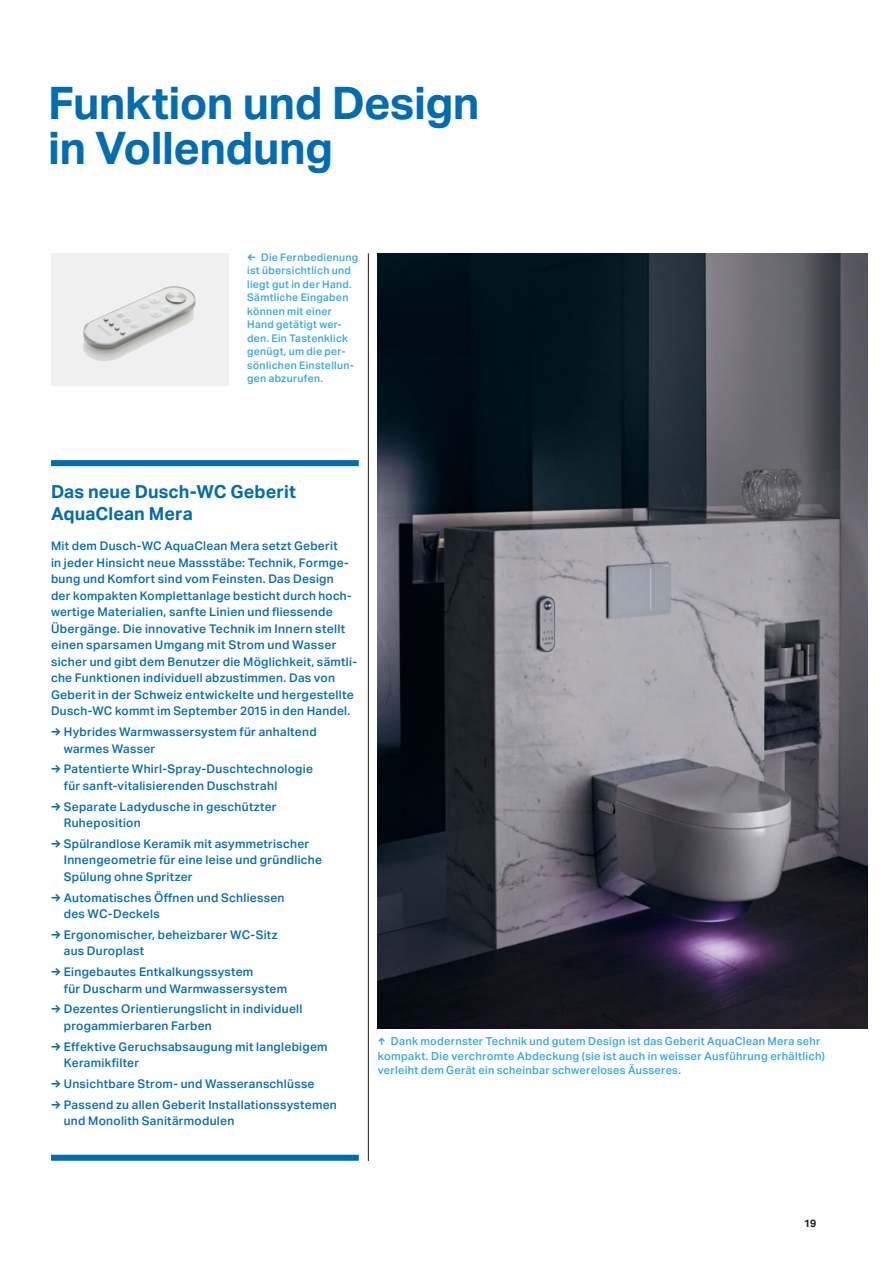
<style>
.page{position:relative;width:893px;height:1263px;background:#fff}
.page>*{position:absolute;margin:0;border:0;box-sizing:border-box;transform-origin:0 0}
.t1{font:700 45px/45px "Aktiv Grotesk Geberit";letter-spacing:-.01em;color:#006cb2}
.t2{font:700 18px/22.5px "Aktiv Grotesk Geberit";letter-spacing:.005em;color:#006cb2}
.t3{font:500 12px/16.5px "Aktiv Grotesk Geberit";letter-spacing:.025em;color:#006cb2}
.t4{font:500 11.1px/14.2px "Aktiv Grotesk Geberit";letter-spacing:.025em;color:#31a9e1}
.t5{font:500 10.5px/13.5px "Aktiv Grotesk Geberit";letter-spacing:.03em;color:#31a9e1}
.t6{font:700 10.5px "Aktiv Grotesk Geberit";color:#1a1a18}
.s1{font-weight:700}
.s2{font-weight:700;font-size:10.5px}
</style>
<div class="page">
<div style="left:51px;top:253px;width:177px;height:132px;background:#f0f0f0"></div>
<img style="left:83px;top:349px;width:53px;height:12px">
<img style="left:83px;top:286px;width:113px;height:63px">
<img style="left:378px;top:253px;width:489px;height:776px">
<div style="left:51px;top:460px;width:308px;height:6px;background:#006cb2"></div>
<div style="left:51px;top:1155px;width:308px;height:6px;background:#006cb2"></div>
<hr style="left:368px;top:253px;width:1px;height:908px;background:#1a1a18">
<h1 class="t1" style="left:48px;top:79px;width:433px">Funktion und Design in Vollendung</h1>
<p class="t5" style="left:247px;top:250px;width:113px"><span class="s1">←</span> Die Fernbedienung ist übersichtlich und liegt gut in der Hand.<br>Sämtliche Eingaben können mit einer<br>Hand getätigt wer&shy;den. Ein Tastenklick genügt, um die per&shy;sönlichen Einstellun&shy;gen abzurufen.</p>
<h2 class="t2" style="left:51px;top:480px;width:246px">Das neue Dusch-WC Geberit<br>AquaClean Mera</h2>
<p class="t3" style="left:51px;top:538px;width:308px">Mit dem Dusch-WC AquaClean Mera setzt Geberit<br>in jeder Hinsicht neue Massstäbe: Technik, Formge&shy;bung und Komfort sind vom Feinsten. Das Design<br>der kompakten Komplettanlage besticht durch hoch&shy;wertige Materialien, sanfte Linien und fliessende Übergänge. Die innovative Technik im Innern stellt einen sparsamen Umgang mit Strom und Wasser sicher und gibt dem Benutzer die Möglichkeit, sämtli&shy;che Funktionen individuell abzustimmen. Das von Geberit in der Schweiz entwickelte und hergestellte Dusch-WC kommt im September 2015 in den Handel.</p>
<p class="t3" style="left:64px;top:723px;width:254px;text-indent:-13px"><span class="s1">→</span> Hybrides Warmwassersystem für anhaltend warmes Wasser</p>
<p class="t3" style="left:64px;top:761px;width:251px;text-indent:-13px"><span class="s1">→</span> Patentierte Whirl-Spray-Duschtechnologie für sanft-vitalisierenden Duschstrahl</p>
<p class="t3" style="left:64px;top:798px;width:214px;text-indent:-13px"><span class="s1">→</span> Separate Ladydusche in geschützter<br>Ruheposition</p>
<p class="t3" style="left:64px;top:835px;width:260px;text-indent:-13px"><span class="s1">→</span> Spülrandlose Keramik mit asymmetrischer<br>Innengeometrie für eine leise und gründliche<br>Spülung ohne Spritzer</p>
<p class="t3" style="left:64px;top:889px;width:222px;text-indent:-13px"><span class="s1">→</span> Automatisches Öffnen und Schliessen des WC-Deckels</p>
<p class="t3" style="left:64px;top:926px;width:215px;text-indent:-13px"><span class="s1">→</span> Ergonomischer, beheizbarer WC-Sitz aus Duroplast</p>
<p class="t3" style="left:64px;top:963px;width:225px;text-indent:-13px"><span class="s1">→</span> Eingebautes Entkalkungssystem<br>für Duscharm und Warmwassersystem</p>
<p class="t3" style="left:64px;top:1001px;width:240px;text-indent:-13px"><span class="s1">→</span> Dezentes Orientierungslicht in individuell progammierbaren Farben</p>
<p class="t3" style="left:64px;top:1038px;width:265px;text-indent:-13px"><span class="s1">→</span> Effektive Geruchsabsaugung mit langlebigem<br>Keramikfilter</p>
<p class="t3" style="left:51px;top:1075px;width:265px"><span class="s1">→</span> Unsichtbare Strom- und Wasseranschlüsse</p>
<p class="t3" style="left:64px;top:1096px;width:275px;text-indent:-13px"><span class="s1">→</span> Passend zu allen Geberit Installationssystemen und Monolith Sanitärmodulen</p>
<p class="t4" style="left:378px;top:1034px;width:448px"><span class="s2">↑</span> Dank modernster Technik und gutem Design ist das Geberit AquaClean Mera sehr kompakt. Die verchromte Abdeckung (sie ist auch in weisser Ausführung erhältlich) verleiht dem Gerät ein scheinbar schwereloses Äusseres.</p>
<p class="t6" style="left:804px;top:1217px;width:14px">19</p>
</div>
